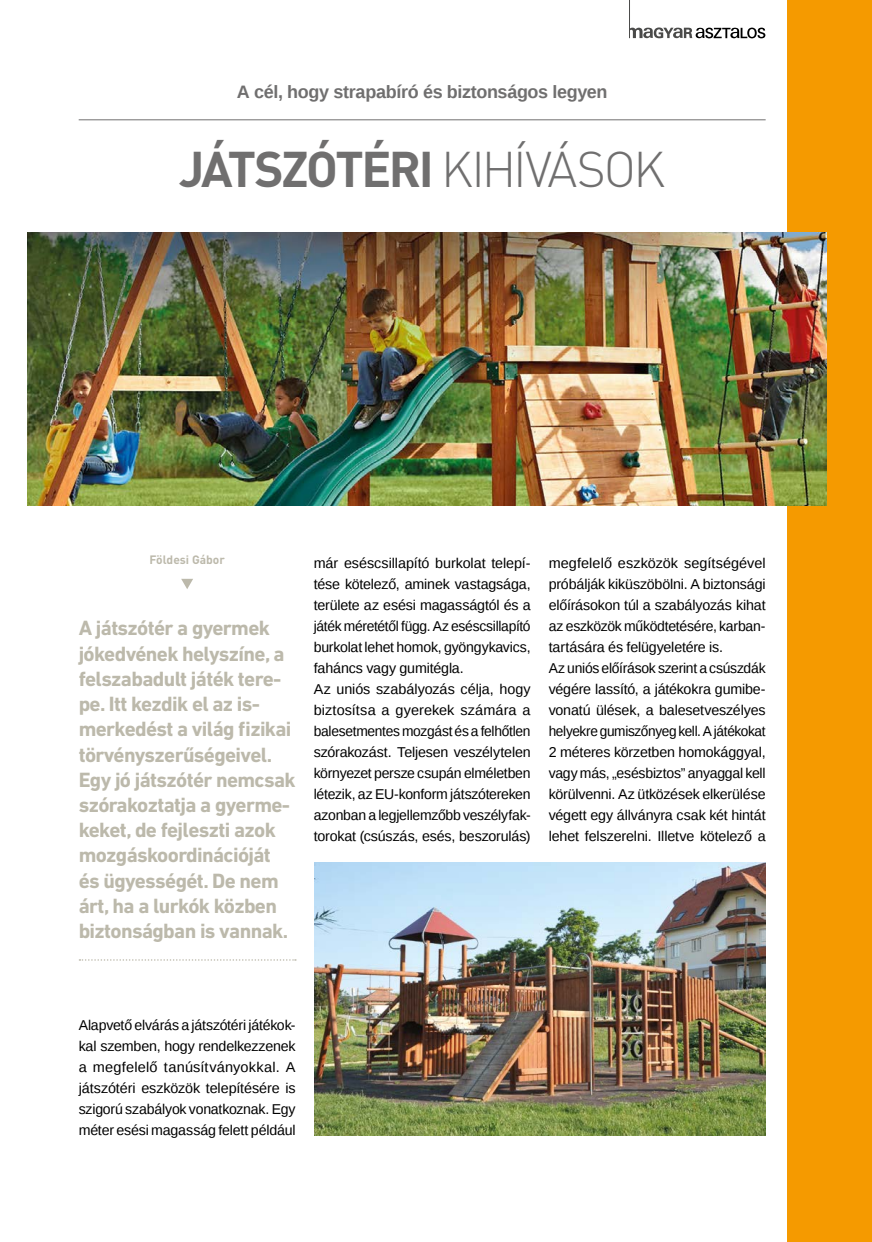
<style>
.page{position:relative;width:872px;height:1242px;background:#fff}
.page>*{position:absolute;margin:0;border:0;box-sizing:border-box;transform-origin:0 0}
.t1{font:700 49.5px "DIN Pro";letter-spacing:-.05em;color:#706f6f}
.t2{font:700 21px/25.2px "DIN Next LT Pro";letter-spacing:-.03em;color:#bcb9ab}
.t3{font:700 18px "Liberation Sans";letter-spacing:-.02em;color:#706f6f}
.t4{font:14.25px/21px "Liberation Sans";letter-spacing:-.015em;color:#000}
.t5{font:700 12px "DIN Pro";color:#bcb9ab}
.s1{font-weight:300}
</style>
<div class="page">
<div style="left:787px;top:0;width:85px;height:1242px;background:#f59a00"></div>
<svg style="left:630px;top:27px;width:135px;height:11px"></svg>
<hr style="left:629px;top:0;width:1px;height:38px;background:#4a4a49">
<svg style="left:79px;top:959px;width:217px;height:1px"></svg>
<svg style="left:181px;top:579px;width:12px;height:10px"></svg>
<hr style="left:79px;top:119px;width:686px;height:1px;background:#706f6f">
<img style="left:28px;top:232px;width:798px;height:273px">
<img style="left:315px;top:862px;width:450px;height:273px">
<p class="t3" style="left:237px;top:80px;width:372px">A cél, hogy strapabíró és biztonságos legyen</p>
<h1 class="t1" style="left:179px;top:135px;width:488px">JÁTSZÓTÉRI <span class="s1">KIHÍVÁSOK</span></h1>
<p class="t5" style="left:149px;top:551px;width:77px">Földesi Gábor</p>
<p class="t2" style="left:79px;top:615px;width:218px">A játszótér a gyermek jókedvének helyszíne, a felszabadult játék tere&shy;pe. Itt kezdik el az is&shy;merkedést a világ fizikai törvényszerűségeivel.<br>Egy jó játszótér nemcsak szórakoztatja a gyerme&shy;keket, de fejleszti azok mozgáskoordinációját és ügyességét. De nem árt, ha a lurkók közben biztonságban is vannak.</p>
<p class="t4" style="left:314px;top:553px;width:218px">már eséscsillapító burkolat telepí&shy;tése kötelező, aminek vastagsága, területe az esési magasságtól és a játék méretétől függ. Az eséscsillapító burkolat lehet homok, gyöngykavics, faháncs vagy gumitégla.<br>Az uniós szabályozás célja, hogy biztosítsa a gyerekek számára a balesetmentes mozgást és a felhőtlen szórakozást. Teljesen veszélytelen környezet persze csupán elméletben létezik, az EU-konform játszótereken azonban a legjellemzőbb veszélyfak&shy;torokat (csúszás, esés, beszorulás)</p>
<p class="t4" style="left:548px;top:553px;width:218px">megfelelő eszközök segítségével próbálják kiküszöbölni. A biztonsági előírásokon túl a szabályozás kihat az eszközök működtetésére, karban&shy;tartására és felügyeletére is.<br>Az uniós előírások szerint a csúszdák végére lassító, a játékokra gumibe&shy;vonatú ülések, a balesetveszélyes helyekre gumiszőnyeg kell. A játékokat 2 méteres körzetben homokággyal, vagy más, „esésbiztos” anyaggal kell körülvenni. Az ütközések elkerülése végett egy állványra csak két hintát lehet felszerelni. Illetve kötelező a</p>
<p class="t4" style="left:79px;top:1015px;width:218px;text-align:justify">Alapvető elvárás a játszótéri játékok&shy;kal szemben, hogy rendelkezzenek a megfelelő tanúsítványokkal. A játszótéri eszközök telepítésére is szigorú szabályok vonatkoznak. Egy méter esési magasság felett például</p>
</div>
